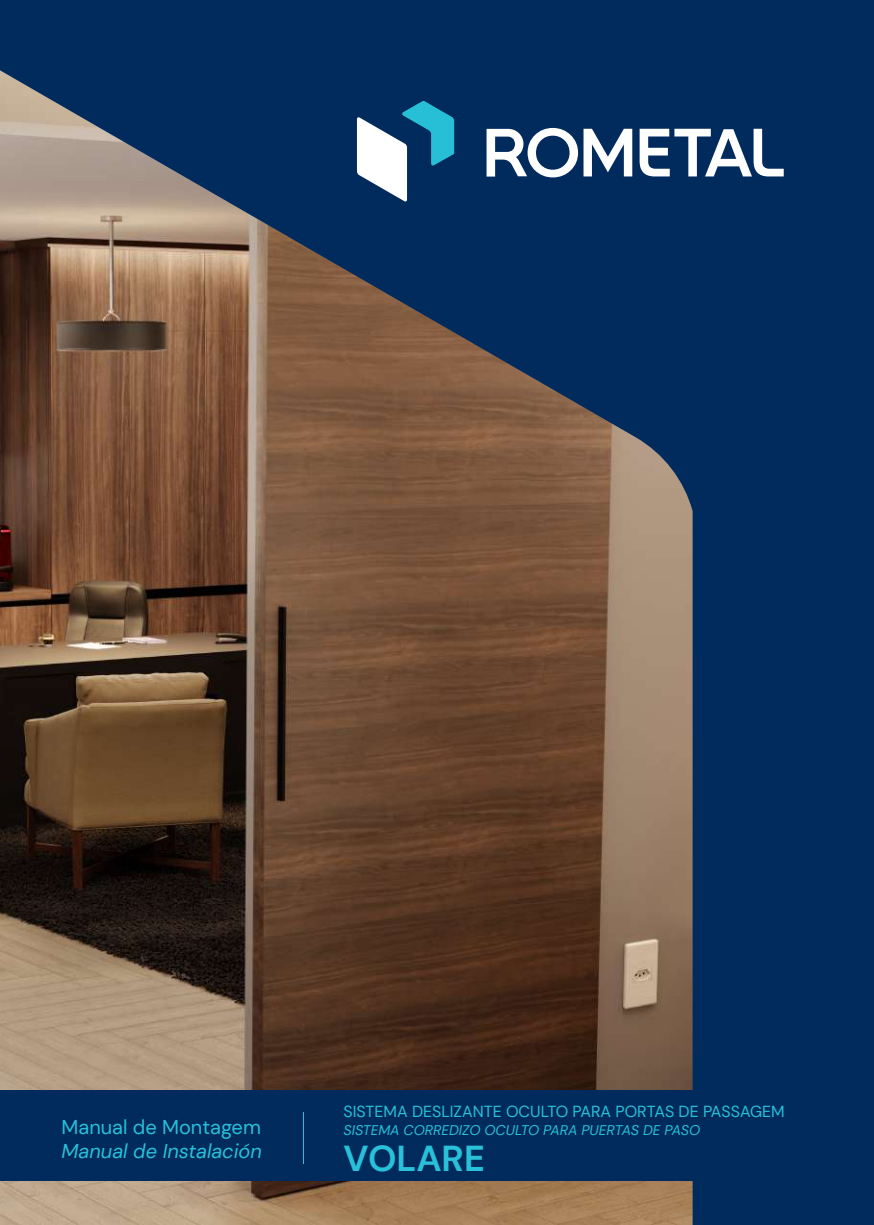
<style>
.page{position:relative;width:874px;height:1225px;background:#fff}
.page>*{position:absolute;margin:0;border:0;box-sizing:border-box;transform-origin:0 0}
.t1{font:700 36px "DM Sans";color:#29c0da}
.t2{font:italic 20px "DM Sans";color:#29c0da}
.t3{font:20px "DM Sans";color:#29c0da}
.t4{font:16px "DM Sans";color:#29c0da}
.t5{font:italic 14px "DM Sans";color:#29c0da}
</style>
<div class="page">
<div style="left:0;top:0;width:873px;height:1225px;background:#002b5c"></div>
<img style="left:0;top:70px;width:692px;height:1155px">
<svg style="left:486px;top:128px;width:297px;height:49px"></svg>
<svg style="left:357px;top:101px;width:97px;height:101px"></svg>
<div style="left:0;top:1090px;width:873px;height:91px;background:#002b5c"></div>
<hr style="left:303px;top:1112px;width:1px;height:52px;background:#29c0da">
<p class="t3" style="left:50px;top:1111px;width:173px">Installation manual</p>
<p class="t2" style="left:50px;top:1135px;width:190px">Manuel d’installation</p>
<p class="t3" style="left:62px;top:1114px;width:201px">Manual de Montagem</p>
<p class="t2" style="left:62px;top:1138px;width:202px">Manual de Instalación</p>
<p class="t4" style="left:343px;top:1101px;width:442px">SISTEMA DESLIZANTE OCULTO PARA PORTAS DE PASSAGEM</p>
<p class="t5" style="left:343px;top:1121px;width:358px">SISTEMA CORREDIZO OCULTO PARA PUERTAS DE PASO</p>
<h1 class="t1" style="left:343px;top:1136px;width:143px">VOLARE</h1>
</div>
